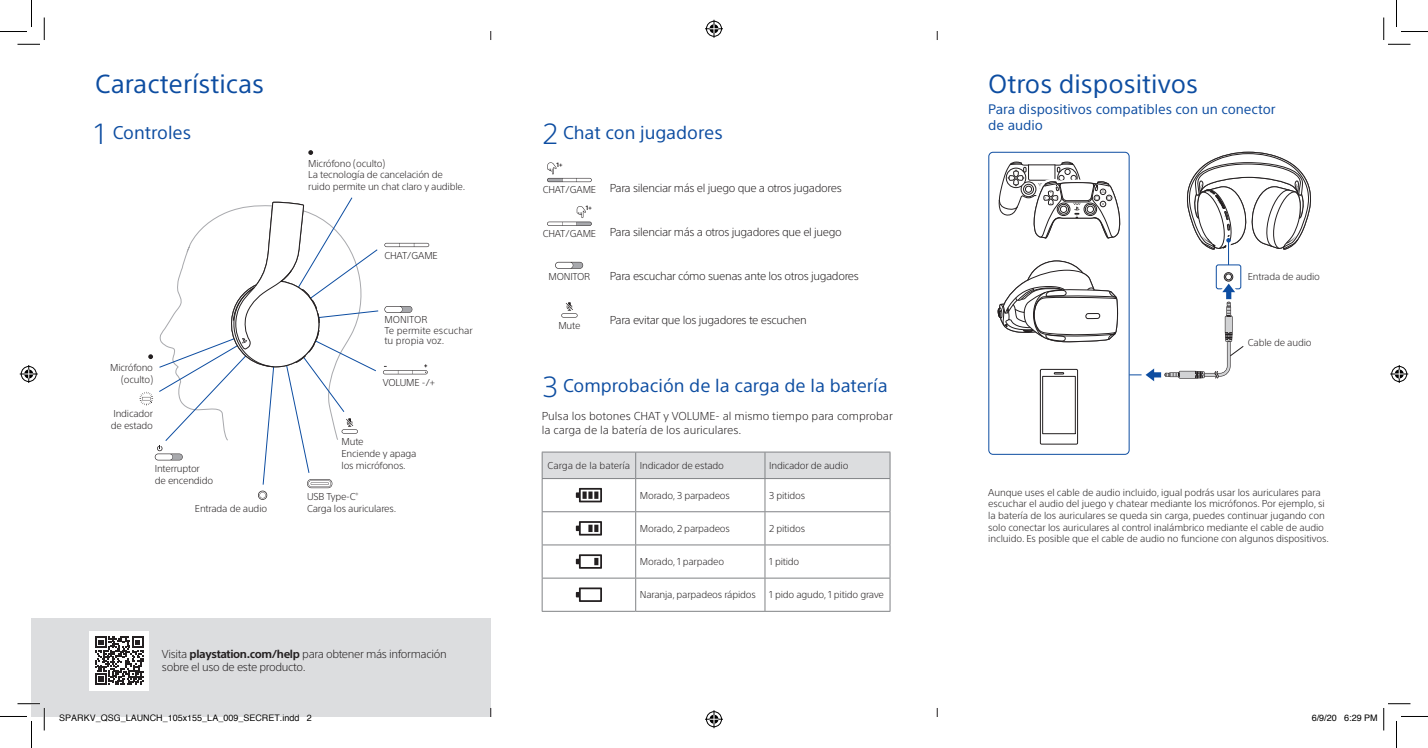
<style>
.page{position:relative;width:1428px;height:748px;background:#fff}
.page>*{position:absolute;margin:0;border:0;box-sizing:border-box;transform-origin:0 0}
.t1{font:25.5px "SST";color:#0d4da1}
.t2{font:18px "SST";color:#0d4da1}
.t3{font:13.5px/16.2px "SST";color:#0d4da1}
.t4{font:300 11.25px/13.5px "SST";letter-spacing:-.03em;color:#231f20}
.t5{font:300 11.25px/13.5px "SST";color:#231f20}
.t6{font:300 9.75px/11.7px "SST";letter-spacing:-.02em;color:#231f20}
.t7{font:300 9.75px/10.5px "SST";color:#231f20}
.t8{font:9px "Helvetica";color:#000}
.t9{font:700 6.15px "SST";color:#231f20}
.s1{font-weight:300;font-size:28.5px}
.s2{font-weight:700}
</style>
<div class="page">
<div style="left:32px;top:617px;width:459px;height:99px;background:#dcdddf"></div>
<svg style="left:997px;top:260px;width:121px;height:82px"></svg>
<div style="left:1040px;top:369px;width:38px;height:75px;border:1px solid #231f20"></div>
<svg style="left:1042px;top:372px;width:34px;height:62px"></svg>
<svg style="left:998px;top:161px;width:123px;height:78px"></svg>
<svg style="left:1187px;top:152px;width:124px;height:116px"></svg>
<div style="left:1216px;top:265px;width:25px;height:24px;background:#fff;border-radius:2px"></div>
<div style="left:1216px;top:264px;width:25px;height:25px;border:1px solid #0d4da1;border-radius:2px"></div>
<svg style="left:1129px;top:280px;width:115px;height:101px"></svg>
<div style="left:988px;top:152px;width:141px;height:302px;border:1px solid #0d4da1;border-radius:4px"></div>
<div style="left:1224px;top:272px;width:9px;height:9px;border:1px solid #231f20;border-radius:50%"></div>
<div style="left:1225px;top:274px;width:7px;height:6px;border:1px solid #231f20;border-radius:50%"></div>
<div style="left:90px;top:630px;width:59px;height:60px;background:#fff"></div>
<svg style="left:95px;top:636px;width:48px;height:48px"></svg>
<svg style="left:561px;top:313px;width:17px;height:4px"></svg>
<svg style="left:566px;top:302px;width:7px;height:9px"></svg>
<svg style="left:555px;top:262px;width:28px;height:7px"></svg>
<svg style="left:547px;top:206px;width:45px;height:20px"></svg>
<svg style="left:547px;top:162px;width:45px;height:20px"></svg>
<hr style="left:542px;top:451px;width:94px;height:1px;background:#808285">
<hr style="left:636px;top:451px;width:129px;height:1px;background:#808285">
<hr style="left:765px;top:451px;width:125px;height:1px;background:#808285">
<div style="left:542px;top:452px;width:349px;height:26px;background:#dcdddf"></div>
<hr style="left:542px;top:478px;width:94px;height:1px;background:#808285">
<hr style="left:542px;top:479px;width:1px;height:32px;background:#808285">
<hr style="left:636px;top:478px;width:129px;height:1px;background:#808285">
<hr style="left:635px;top:479px;width:1px;height:32px;background:#808285">
<hr style="left:765px;top:478px;width:125px;height:1px;background:#808285">
<hr style="left:765px;top:479px;width:1px;height:32px;background:#808285">
<hr style="left:890px;top:479px;width:1px;height:32px;background:#808285">
<hr style="left:542px;top:511px;width:94px;height:1px;background:#808285">
<hr style="left:542px;top:512px;width:1px;height:32px;background:#808285">
<hr style="left:636px;top:511px;width:129px;height:1px;background:#808285">
<hr style="left:635px;top:512px;width:1px;height:32px;background:#808285">
<hr style="left:765px;top:511px;width:125px;height:1px;background:#808285">
<hr style="left:765px;top:512px;width:1px;height:32px;background:#808285">
<hr style="left:890px;top:512px;width:1px;height:32px;background:#808285">
<hr style="left:542px;top:544px;width:94px;height:1px;background:#808285">
<hr style="left:542px;top:545px;width:1px;height:32px;background:#808285">
<hr style="left:636px;top:544px;width:129px;height:1px;background:#808285">
<hr style="left:635px;top:545px;width:1px;height:32px;background:#808285">
<hr style="left:765px;top:544px;width:125px;height:1px;background:#808285">
<hr style="left:765px;top:545px;width:1px;height:32px;background:#808285">
<hr style="left:890px;top:545px;width:1px;height:32px;background:#808285">
<hr style="left:542px;top:577px;width:94px;height:1px;background:#808285">
<hr style="left:542px;top:578px;width:1px;height:33px;background:#808285">
<hr style="left:636px;top:577px;width:129px;height:1px;background:#808285">
<hr style="left:635px;top:578px;width:1px;height:33px;background:#808285">
<hr style="left:765px;top:577px;width:125px;height:1px;background:#808285">
<hr style="left:765px;top:578px;width:1px;height:33px;background:#808285">
<hr style="left:890px;top:578px;width:1px;height:33px;background:#808285">
<hr style="left:542px;top:611px;width:94px;height:1px;background:#808285">
<hr style="left:636px;top:611px;width:129px;height:1px;background:#808285">
<hr style="left:765px;top:611px;width:125px;height:1px;background:#808285">
<svg style="left:576px;top:488px;width:26px;height:14px"></svg>
<svg style="left:576px;top:521px;width:26px;height:14px"></svg>
<svg style="left:576px;top:554px;width:26px;height:14px"></svg>
<svg style="left:576px;top:587px;width:26px;height:15px"></svg>
<svg style="left:308px;top:150px;width:5px;height:5px"></svg>
<svg style="left:140px;top:197px;width:289px;height:303px"></svg>
<hr style="left:18px;top:702px;width:22px;height:2px;background:#fff">
<svg style="left:0;top:0;width:45px;height:45px"></svg>
<svg style="left:0;top:703px;width:45px;height:45px"></svg>
<svg style="left:1383px;top:0;width:45px;height:45px"></svg>
<svg style="left:705px;top:20px;width:18px;height:18px"></svg>
<svg style="left:705px;top:710px;width:18px;height:18px"></svg>
<svg style="left:20px;top:365px;width:18px;height:18px"></svg>
<svg style="left:1390px;top:365px;width:18px;height:18px"></svg>
<svg style="left:59px;top:714px;width:240px;height:3px"></svg>
<svg style="left:1383px;top:703px;width:45px;height:45px"></svg>
<h1 class="t1" style="left:95px;top:69px;width:170px">Características</h1>
<h2 class="t2" style="left:95px;top:122px;width:98px"><span class="s1">1</span> Controles</h2>
<p class="t6" style="left:110px;top:361px;width:44px;text-align:right">Micrófono (oculto)</p>
<p class="t6" style="left:111px;top:407px;width:44px">Indicador de estado</p>
<p class="t6" style="left:155px;top:462px;width:60px">Interruptor de encendido</p>
<p class="t6" style="left:195px;top:502px;width:74px">Entrada de audio</p>
<p class="t6" style="left:308px;top:157px;width:158px">Micrófono (oculto)<br>La tecnología de cancelación de ruido permite un chat claro y audible.</p>
<p class="t6" style="left:384px;top:249px;width:55px">CHAT/GAME</p>
<p class="t7" style="left:384px;top:314px;width:90px">MONITOR<br>Te permite escuchar tu propia voz.</p>
<p class="t6" style="left:383px;top:376px;width:54px">VOLUME -/+</p>
<p class="t6" style="left:342px;top:436px;width:76px">Mute<br>Enciende y apaga los micrófonos.</p>
<p class="t6" style="left:307px;top:490px;width:91px">USB Type-C<sup>®<br></sup>Carga los auriculares.</p>
<p class="t4" style="left:162px;top:647px;width:286px">Visita <span class="s2">playstation.com/help</span> para obtener más información sobre el uso de este producto.</p>
<h2 class="t2" style="left:543px;top:122px;width:182px"><span class="s1">2</span> Chat con jugadores</h2>
<p class="t9" style="left:556px;top:161px;width:8px">1+</p>
<p class="t6" style="left:543px;top:184px;width:55px">CHAT/GAME</p>
<p class="t9" style="left:586px;top:204px;width:8px">1+</p>
<p class="t6" style="left:543px;top:227px;width:55px">CHAT/GAME</p>
<p class="t6" style="left:549px;top:270px;width:43px">MONITOR</p>
<p class="t6" style="left:558px;top:319px;width:24px">Mute</p>
<p class="t4" style="left:610px;top:181px;width:233px">Para silenciar más el juego que a otros jugadores</p>
<p class="t4" style="left:610px;top:225px;width:233px">Para silenciar más a otros jugadores que el juego</p>
<p class="t4" style="left:610px;top:269px;width:251px">Para escuchar cómo suenas ante los otros jugadores</p>
<p class="t4" style="left:610px;top:313px;width:198px">Para evitar que los jugadores te escuchen</p>
<h2 class="t2" style="left:543px;top:375px;width:347px"><span class="s1">3</span> Comprobación de la carga de la batería</h2>
<p class="t5" style="left:542px;top:409px;width:353px">Pulsa los botones CHAT y VOLUME- al mismo tiempo para comprobar la carga de la batería de los auriculares.</p>
<p class="t6" style="left:548px;top:459px;width:178px">Carga de la batería Indicador de estado</p>
<p class="t6" style="left:769px;top:459px;width:81px">Indicador de audio</p>
<p class="t6" style="left:640px;top:489px;width:91px">Morado, 3 parpadeos</p>
<p class="t6" style="left:769px;top:489px;width:37px">3 pitidos</p>
<p class="t6" style="left:640px;top:522px;width:91px">Morado, 2 parpadeos</p>
<p class="t6" style="left:769px;top:522px;width:37px">2 pitidos</p>
<p class="t6" style="left:640px;top:556px;width:86px">Morado, 1 parpadeo</p>
<p class="t6" style="left:769px;top:556px;width:32px">1 pitido</p>
<p class="t6" style="left:640px;top:589px;width:117px">Naranja, parpadeos rápidos</p>
<p class="t6" style="left:769px;top:589px;width:116px">1 pido agudo, 1 pitido grave</p>
<h1 class="t1" style="left:988px;top:69px;width:211px">Otros dispositivos</h1>
<h3 class="t3" style="left:988px;top:101px;width:289px">Para dispositivos compatibles con un conector de audio</h3>
<p class="t6" style="left:1248px;top:271px;width:74px">Entrada de audio</p>
<p class="t6" style="left:1248px;top:336px;width:65px">Cable de audio</p>
<p class="t6" style="left:988px;top:486px;width:342px">Aunque uses el cable de audio incluido, igual podrás usar los auriculares para escuchar el audio del juego y chatear mediante los micrófonos. Por ejemplo, si la batería de los auriculares se queda sin carga, puedes continuar jugando con solo conectar los auriculares al control inalámbrico mediante el cable de audio incluido. Es posible que el cable de audio no funcione con algunos dispositivos.</p>
<p class="t8" style="left:59px;top:711px;width:254px">SPARKV_QSG_LAUNCH_105x155_LA_009_SECRET.indd 2</p>
<p class="t8" style="left:1312px;top:711px;width:68px">6/9/20 6:29 PM</p>
</div>
